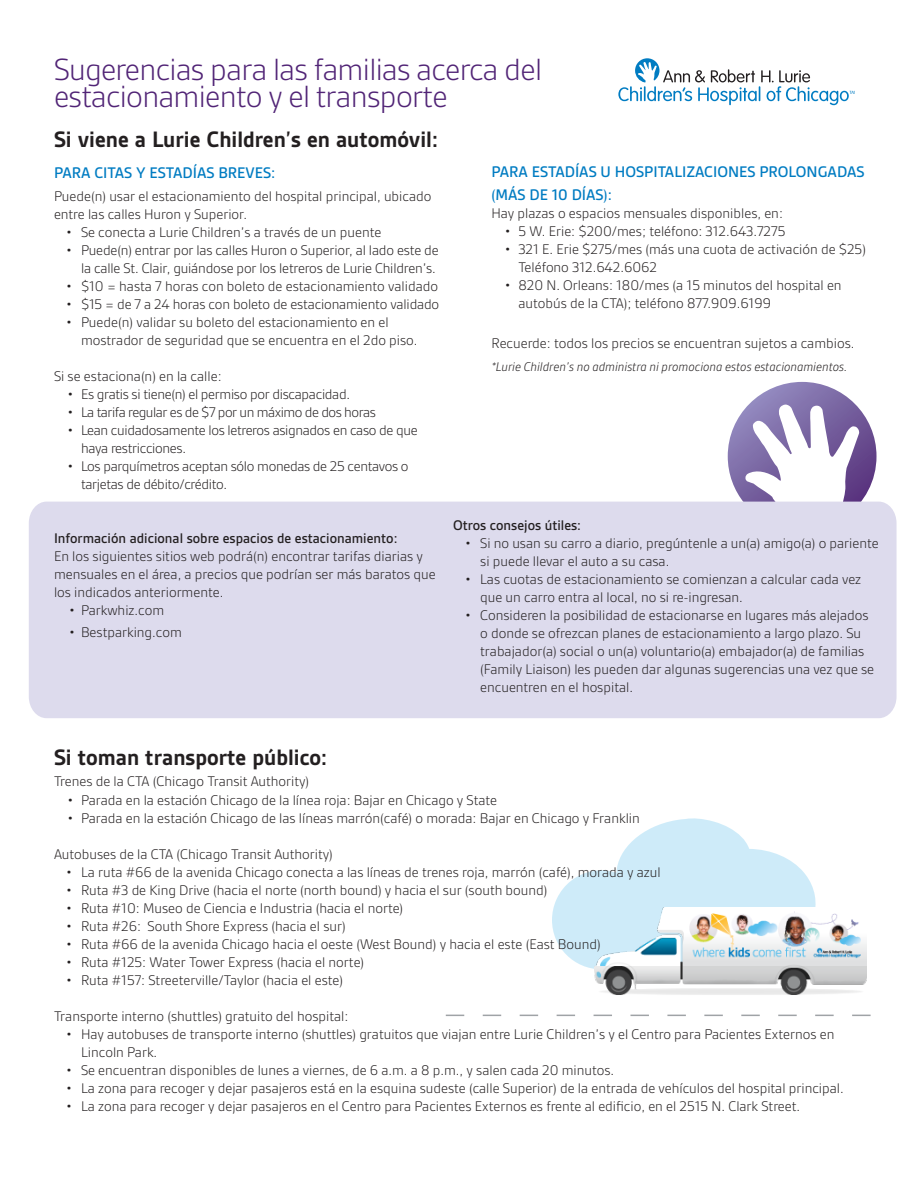
<style>
.page{position:relative;width:918px;height:1188px;background:#fff}
.page>*{position:absolute;margin:0;border:0;box-sizing:border-box;transform-origin:0 0}
.t1{font:300 33px/27px "Gesta";letter-spacing:-.02em;color:#512476}
.t2{font:700 24px "Gesta";color:#231f20}
.t3{font:500 16.5px/22.5px "Gesta";color:#007cc2}
.t4{font:300 15px/18px "Gesta";color:#231f20}
.t5{font:300 15px/18px "Gesta";letter-spacing:-.02em;color:#231f20}
.t6{font:500 15px "Gesta";color:#231f20}
.t7{font:300 15px "Gesta";letter-spacing:-.03em;color:#231f20}
.t8{font:italic 300 13.5px "Gesta";color:#231f20}
</style>
<div class="page">
<svg style="left:552px;top:818px;width:264px;height:151px"></svg>
<img style="left:594px;top:907px;width:273px;height:88px">
<svg style="left:446px;top:1015px;width:425px;height:1px"></svg>
<svg style="left:728px;top:382px;width:149px;height:120px"></svg>
<div style="left:29px;top:502px;width:868px;height:216px;background:#dddbed"></div>
<svg style="left:618px;top:58px;width:237px;height:47px"></svg>
<h1 class="t1" style="left:54px;top:56px;width:490px">Sugerencias para las familias acerca del estacionamiento y el transporte</h1>
<h2 class="t2" style="left:54px;top:126px;width:385px">Si viene a Lurie Children’s en automóvil:</h2>
<p class="t3" style="left:54px;top:162px;width:223px">PARA CITAS Y ESTADÍAS BREVES:</p>
<p class="t4" style="left:54px;top:187px;width:379px">Puede(n) usar el estacionamiento del hospital principal, ubicado entre las calles Huron y Superior.</p>
<p class="t4" style="left:66px;top:223px;width:317px">• Se conecta a Lurie Children’s a través de un puente</p>
<p class="t4" style="left:66px;top:241px;width:374px;text-align:right">• Puede(n) entrar por las calles Huron o Superior, al lado este de la calle St. Clair, guiándose por los letreros de Lurie Children’s.</p>
<p class="t4" style="left:66px;top:277px;width:374px">• $10 = hasta 7 horas con boleto de estacionamiento validado</p>
<p class="t4" style="left:66px;top:295px;width:375px">• $15 = de 7 a 24 horas con boleto de estacionamiento validado</p>
<p class="t4" style="left:81px;top:313px;width:338px;text-indent:-15px">• Puede(n) validar su boleto del estacionamiento en el mostrador de seguridad que se encuentra en el 2do piso.</p>
<p class="t4" style="left:54px;top:367px;width:169px">Si se estaciona(n) en la calle:</p>
<p class="t5" style="left:68px;top:385px;width:284px">• Es gratis si tiene(n) el permiso por discapacidad.</p>
<p class="t7" style="left:68px;top:404px;width:310px">• La tarifa regular es de $7 por un máximo de dos horas</p>
<p class="t5" style="left:81px;top:421px;width:338px;text-indent:-14px">• Lean cuidadosamente los letreros asignados en caso de que haya restricciones.</p>
<p class="t5" style="left:81px;top:457px;width:329px;text-indent:-14px">• Los parquímetros aceptan sólo monedas de 25 centavos o tarjetas de débito/crédito.</p>
<p class="t6" style="left:54px;top:530px;width:345px">Información adicional sobre espacios de estacionamiento:</p>
<p class="t4" style="left:54px;top:547px;width:383px">En los siguientes sitios web podrá(n) encontrar tarifas diarias y mensuales en el área, a precios que podrían ser más baratos que los indicados anteriormente.</p>
<p class="t4" style="left:69px;top:601px;width:97px">• Parkwhiz.com</p>
<p class="t4" style="left:69px;top:624px;width:114px">• Bestparking.com</p>
<p class="t3" style="left:491px;top:161px;width:375px">PARA ESTADÍAS U HOSPITALIZACIONES PROLONGADAS (MÁS DE 10 DÍAS):</p>
<p class="t4" style="left:491px;top:204px;width:293px">Hay plazas o espacios mensuales disponibles, en:</p>
<p class="t4" style="left:505px;top:222px;width:282px">• 5 W. Erie: $200/mes; teléfono: 312.643.7275</p>
<p class="t4" style="left:518px;top:240px;width:349px;text-indent:-14px">• 321 E. Erie $275/mes (más una cuota de activación de $25)<br>Teléfono 312.642.6062</p>
<p class="t4" style="left:518px;top:276px;width:325px;text-indent:-14px">• 820 N. Orleans: 180/mes (a 15 minutos del hospital en autobús de la CTA); teléfono 877.909.6199</p>
<p class="t4" style="left:491px;top:335px;width:365px">Recuerde: todos los precios se encuentran sujetos a cambios.</p>
<p class="t8" style="left:491px;top:359px;width:358px">*Lurie Children’s no administra ni promociona estos estacionamientos.</p>
<p class="t6" style="left:453px;top:517px;width:129px">Otros consejos útiles:</p>
<p class="t4" style="left:480px;top:535px;width:400px;text-indent:-15px">• Si no usan su carro a diario, pregúntenle a un(a) amigo(a) o pariente si puede llevar el auto a su casa.</p>
<p class="t4" style="left:480px;top:571px;width:383px;text-indent:-15px">• Las cuotas de estacionamiento se comienzan a calcular cada vez que un carro entra al local, no si re-ingresan.</p>
<p class="t4" style="left:480px;top:607px;width:396px;text-indent:-15px">• Consideren la posibilidad de estacionarse en lugares más alejados o donde se ofrezcan planes de estacionamiento a largo plazo. Su trabajador(a) social o un(a) voluntario(a) embajador(a) de familias (Family Liaison) les pueden dar algunas sugerencias una vez que se encuentren en el hospital.</p>
<h2 class="t2" style="left:54px;top:744px;width:275px">Si toman transporte público:</h2>
<p class="t4" style="left:54px;top:772px;width:257px">Trenes de la CTA (Chicago Transit Authority)</p>
<p class="t4" style="left:68px;top:792px;width:431px">• Parada en la estación Chicago de la línea roja: Bajar en Chicago y State</p>
<p class="t4" style="left:68px;top:810px;width:574px">• Parada en la estación Chicago de las líneas marrón(café) o morada: Bajar en Chicago y Franklin</p>
<p class="t4" style="left:54px;top:846px;width:280px">Autobuses de la CTA (Chicago Transit Authority)</p>
<p class="t4" style="left:66px;top:864px;width:596px">• La ruta #66 de la avenida Chicago conecta a las líneas de trenes roja, marrón (café), morada y azul</p>
<p class="t4" style="left:66px;top:882px;width:483px">• Ruta #3 de King Drive (hacia el norte (north bound) y hacia el sur (south bound)</p>
<p class="t4" style="left:66px;top:900px;width:339px">• Ruta #10: Museo de Ciencia e Industria (hacia el norte)</p>
<p class="t4" style="left:66px;top:918px;width:281px">• Ruta #26: South Shore Express (hacia el sur)</p>
<p class="t4" style="left:66px;top:936px;width:536px">• Ruta #66 de la avenida Chicago hacia el oeste (West Bound) y hacia el este (East Bound)</p>
<p class="t4" style="left:66px;top:954px;width:300px">• Ruta #125: Water Tower Express (hacia el norte)</p>
<p class="t4" style="left:66px;top:972px;width:279px">• Ruta #157: Streeterville/Taylor (hacia el este)</p>
<p class="t4" style="left:54px;top:1008px;width:296px">Transporte interno (shuttles) gratuito del hospital:</p>
<p class="t4" style="left:81px;top:1026px;width:755px;text-indent:-15px">• Hay autobuses de transporte interno (shuttles) gratuitos que viajan entre Lurie Children’s y el Centro para Pacientes Externos en<br>Lincoln Park.</p>
<p class="t4" style="left:66px;top:1062px;width:550px">• Se encuentran disponibles de lunes a viernes, de 6 a.m. a 8 p.m., y salen cada 20 minutos.</p>
<p class="t4" style="left:66px;top:1080px;width:779px">• La zona para recoger y dejar pasajeros está en la esquina sudeste (calle Superior) de la entrada de vehículos del hospital principal.</p>
<p class="t4" style="left:66px;top:1098px;width:736px">• La zona para recoger y dejar pasajeros en el Centro para Pacientes Externos es frente al edificio, en el 2515 N. Clark Street.</p>
</div>
